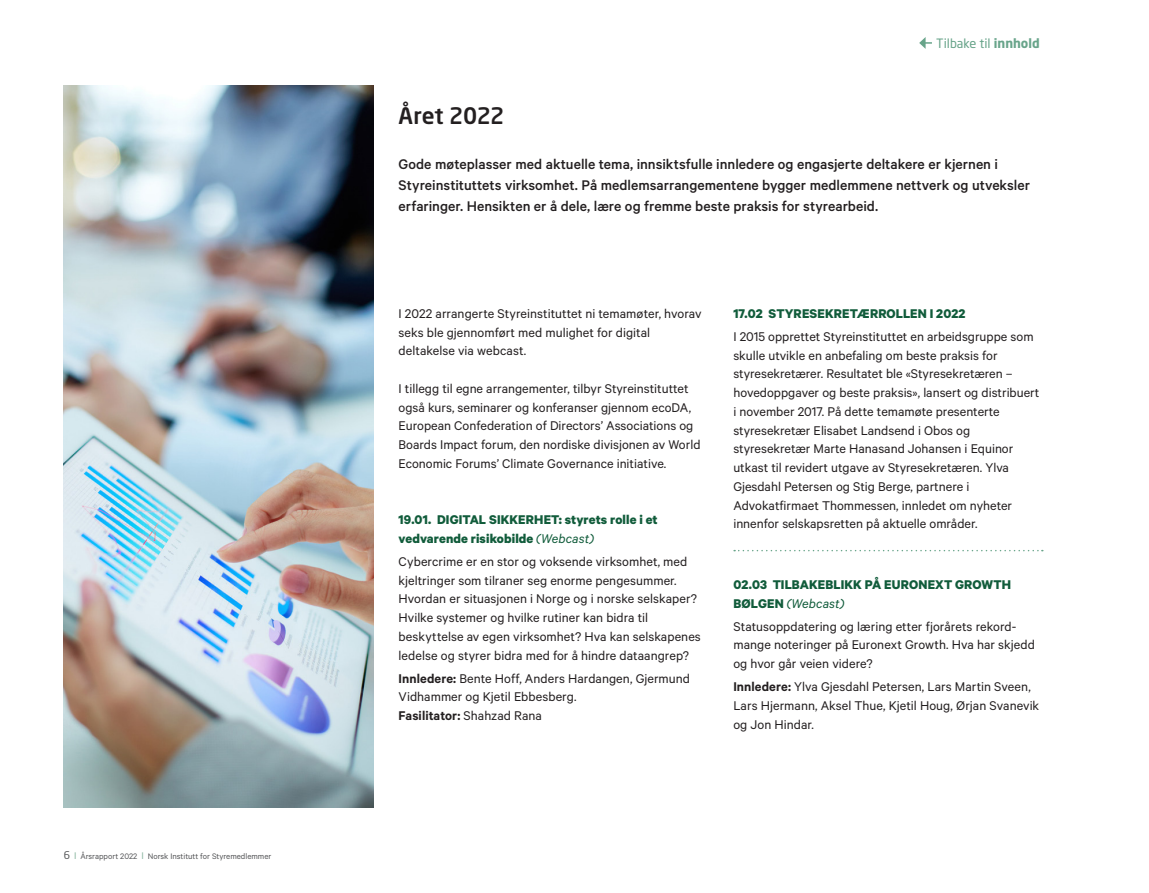
<style>
.page{position:relative;width:1149px;height:893px;background:#fff}
.page>*{position:absolute;margin:0;border:0;box-sizing:border-box;transform-origin:0 0}
.Heading_bruk{font:500 22.5px "Neo Sans Std";letter-spacing:-.01em;color:#231f20}
.Ingress{font:500 15.75px/21px "Calibre";color:#231f20}
.Brødtekst_bruk{font:14.25px/18.8px "Calibre";color:#231f20}
.Brødtekst_bruk-2{font:700 14.25px/18.8px "Calibre";letter-spacing:.005em;color:#115c3b}
.t1{font:12.75px "Neo Sans Std";color:#68a48a}
.t2{font:9px "Calibre";color:#57585a}
.s1{font-family:"Neo Sans Std";font-size:10.5px}
.s2{font-family:"Neo Sans Std";color:#85b39d}
.s3{font-weight:700}
.s4{font-weight:400;font-style:italic}
.s5{font-weight:600}
</style>
<div class="page">
<svg style="left:734px;top:550px;width:308px;height:1px"></svg>
<img style="left:64px;top:85px;width:309px;height:723px">
<svg style="left:919px;top:37px;width:12px;height:12px"></svg>
<p class="t2" style="left:64px;top:850px;width:209px"><span class="s1">6</span> <span class="s2">I</span> Årsrapport 2022 <span class="s2">I</span> Norsk Institutt for Styremedlemmer</p>
<p class="t1" style="left:935px;top:36px;width:105px">Tilbake til <span class="s3">innhold</span></p>
<p class="Heading_bruk" style="left:398px;top:101px;width:107px">Året 2022</p>
<p class="Ingress" style="left:398px;top:153px;width:632px">Gode møteplasser med aktuelle tema, innsiktsfulle innledere og engasjerte deltakere er kjernen i<br>Styreinstituttets virksomhet. På medlemsarrangementene bygger medlemmene nettverk og utveksler erfaringer. Hensikten er å dele, lære og fremme beste praksis for styrearbeid.</p>
<p class="Brødtekst_bruk" style="left:398px;top:304px;width:304px">I 2022 arrangerte Styreinstituttet ni temamøter, hvorav seks ble gjennomført med mulighet for digital deltakelse via webcast.</p>
<p class="Brødtekst_bruk" style="left:398px;top:379px;width:303px">I tillegg til egne arrangementer, tilbyr Styreinstituttet også kurs, seminarer og konferanser gjennom ecoDA, European Confederation of Directors’ Associations og Boards Impact forum, den nordiske divisjonen av World Economic Forums’ Climate Governance initiative.</p>
<p class="Brødtekst_bruk-2" style="left:398px;top:510px;width:260px">19.01. DIGITAL SIKKERHET: styrets rolle i et vedvarende risikobilde <span class="s4">(Webcast)</span></p>
<p class="Brødtekst_bruk" style="left:398px;top:552px;width:304px">Cybercrime er en stor og voksende virksomhet, med kjeltringer som tilraner seg enorme pengesummer.<br>Hvordan er situasjonen i Norge og i norske selskaper?<br>Hvilke systemer og hvilke rutiner kan bidra til beskyttelse av egen virksomhet? Hva kan selskapenes ledelse og styrer bidra med for å hindre dataangrep?</p>
<p class="Brødtekst_bruk" style="left:398px;top:668px;width:293px"><span class="s5">Innledere:</span> Bente Hoff, Anders Hardangen, Gjermund<br>Vidhammer og Kjetil Ebbesberg.<br><span class="s5">Fasilitator:</span> Shahzad Rana</p>
<p class="Brødtekst_bruk-2" style="left:733px;top:304px;width:234px">17.02 STYRESEKRETÆRROLLEN I 2022</p>
<p class="Brødtekst_bruk" style="left:733px;top:327px;width:307px">I 2015 opprettet Styreinstituttet en arbeidsgruppe som skulle utvikle en anbefaling om beste praksis for styresekretærer. Resultatet ble «Styresekretæren – hovedoppgaver og beste praksis», lansert og distribuert i november 2017. På dette temamøte presenterte styresekretær Elisabet Landsend i Obos og styresekretær Marte Hanasand Johansen i Equinor utkast til revidert utgave av Styresekretæren. Ylva Gjesdahl Petersen og Stig Berge, partnere i Advokatfirmaet Thommessen, innledet om nyheter innenfor selskapsretten på aktuelle områder.</p>
<p class="Brødtekst_bruk-2" style="left:733px;top:575px;width:279px">02.03 TILBAKEBLIKK PÅ EURONEXT GROWTH<br>BØLGEN <span class="s4">(Webcast)</span></p>
<p class="Brødtekst_bruk" style="left:733px;top:616px;width:303px">Statusoppdatering og læring etter fjorårets rekord&shy;mange noteringer på Euronext Growth. Hva har skjedd og hvor går veien videre?</p>
<p class="Brødtekst_bruk" style="left:733px;top:677px;width:307px"><span class="s5">Innledere:</span> Ylva Gjesdahl Petersen, Lars Martin Sveen,<br>Lars Hjermann, Aksel Thue, Kjetil Houg, Ørjan Svanevik og Jon Hindar.</p>
</div>
